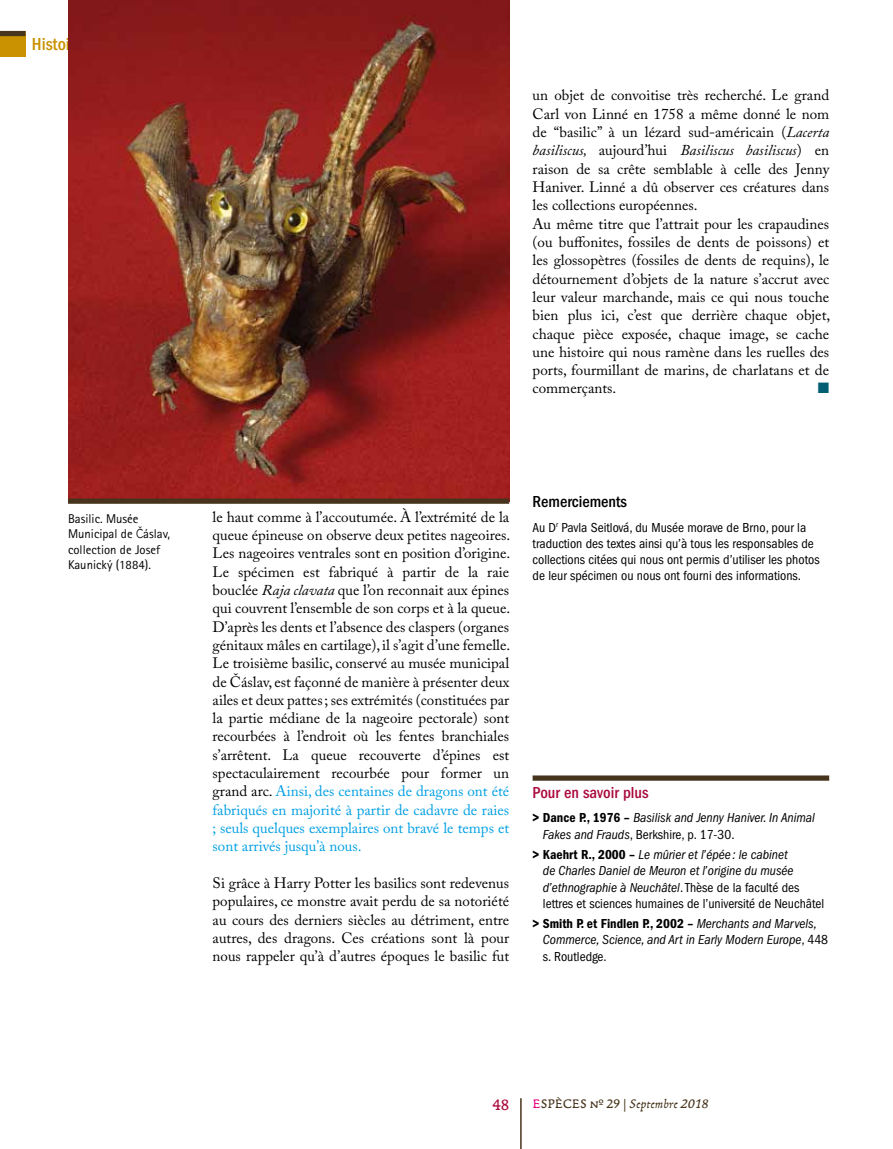
<style>
.page{position:relative;width:893px;height:1149px;background:#fff}
.page>*{position:absolute;margin:0;border:0;box-sizing:border-box;transform-origin:0 0}
.t1{font:500 condensed 16.5px "ITC Franklin Gothic Std";color:#aa0b3c}
.t2{font:500 condensed 16.5px "ITC Franklin Gothic Std";color:#000}
.t3{font:16.5px "Francesco";color:#aa0b3c}
.t4{font:15px/18.3px "Adobe Caslon Pro";color:#000;text-align:justify}
.t5{font:15px "Zapf Dingbats";color:#005f72}
.t6{font:italic condensed 13.5px/16.2px "ITC Franklin Gothic Std";color:#000}
.t7{font:condensed 13.5px/16.2px "ITC Franklin Gothic Std";color:#000}
.t8{font:13.5px "ITC Franklin Gothic Std Dm Cd";color:#000}
.t9{font:italic 13.5px "Francesco";letter-spacing:.01em;color:#47341c}
.t10{font:12.75px/15.3px "Rotis Sans Serif";color:#000}
.s1{font-family:"Avenir"}
.s2{font-style:italic}
.s3{color:#009fe3}
.s4{font-family:"ITC Franklin Gothic Std Dm Cd";font-style:normal;font-stretch:normal}
.s5{font-style:normal}
.s6{font-family:"ITC Franklin Gothic Std";font-style:italic;font-stretch:condensed}
.s7{font-style:normal;color:#e6007d}
</style>
<div class="page">
<hr style="left:520px;top:1097px;width:2px;height:51px;background:#47341c">
<div style="left:0;top:31px;width:26px;height:25px;background:#ca9200"></div>
<div style="left:0;top:31px;width:26px;height:5px;background:#47341c"></div>
<div style="left:533px;top:775px;width:296px;height:5px;background:#47341c"></div>
<img style="left:68px;top:1px;width:441px;height:497px">
<div style="left:68px;top:498px;width:441px;height:5px;background:#47341c"></div>
<p class="t10" style="left:68px;top:510px;width:104px">Basilic. Musée<br>Municipal de <span class="s1">Č</span>áslav, collection de Josef<br>Kaunický (1884).</p>
<p class="t4" style="left:533px;top:86px;width:299px;text-align:left">un objet de convoitise très recherché. Le grand Carl von Linné en 1758 a même donné le nom de “basilic” à un lézard sud-américain (<span class="s2">Lacerta basiliscus,</span> aujourd’hui <span class="s2">Basiliscus basiliscus</span>) en raison de sa crête semblable à celle des Jenny Haniver. Linné a dû observer ces créatures dans les collections européennes.<br>Au même titre que l’attrait pour les crapaudines (ou buffonites, fossiles de dents de poissons) et les glossopètres (fossiles de dents de requins), le détournement d’objets de la nature s’accrut avec leur valeur marchande, mais ce qui nous touche bien plus ici, c’est que derrière chaque objet, chaque pièce exposée, chaque image, se cache une histoire qui nous ramène dans les ruelles des ports, fourmillant de marins, de charlatans et de commerçants.</p>
<p class="t5" style="left:818px;top:381px;width:13px">■</p>
<p class="t4" style="left:213px;top:507px;width:299px">le haut comme à l’accoutumée. À l’extrémité de la queue épineuse on observe deux petites nageoires.<br>Les nageoires ventrales sont en position d’origine.<br>Le spécimen est fabriqué à partir de la raie bouclée <span class="s2">Raja clavata</span> que l’on reconnait aux épines qui couvrent l’ensemble de son corps et à la queue.<br>D’après les dents et l’absence des claspers (organes génitaux mâles en cartilage), il s’agit d’une femelle.<br>Le troisième basilic, conservé au musée municipal de Čáslav, est façonné de manière à présenter deux ailes et deux pattes; ses extrémités (constituées par la partie médiane de la nageoire pectorale) sont recourbées à l’endroit où les fentes branchiales s’arrêtent. La queue recouverte d’épines est spectaculairement recourbée pour former un grand arc. <span class="s3">Ainsi, des centaines de dragons ont été fabriqués en majorité à partir de cadavre de raies ; seuls quelques exemplaires ont bravé le temps et sont arrivés jusqu’à nous.</span></p>
<p class="t4" style="left:213px;top:873px;width:298px">Si grâce à Harry Potter les basilics sont redevenus populaires, ce monstre avait perdu de sa notoriété au cours des derniers siècles au détriment, entre autres, des dragons. Ces créations sont là pour nous rappeler qu’à d’autres époques le basilic fut</p>
<p class="t2" style="left:533px;top:492px;width:96px">Remerciements</p>
<p class="t7" style="left:533px;top:519px;width:289px">Au D<sup>r</sup> Pavla Seitlová, du Musée morave de Brno, pour la traduction des textes ainsi qu’à tous les responsables de collections citées qui nous ont permis d’utiliser les photos de leur spécimen ou nous ont fourni des informations.</p>
<p class="t1" style="left:533px;top:782px;width:118px">Pour en savoir plus</p>
<p class="t6" style="left:543px;top:809px;width:273px;text-indent:-10px"><span class="s4">&gt; Dance P., 1976 –</span> Basilisk and Jenny Haniver. In Animal<br>Fakes and Frauds<span class="s5">, Berkshire, p. 17-30.</span></p>
<p class="t6" style="left:543px;top:846px;width:283px;text-indent:-10px"><span class="s4">&gt; Kaehrt R., 2000 –</span> Le mûrier et l’épée : le cabinet<br>de Charles Daniel de Meuron et l’origine du musée d’ethnographie à Neuchâtel<span class="s5">. Thèse de la faculté des lettres et sciences humaines de l’université de Neuchâtel</span></p>
<p class="t8" style="left:533px;top:915px;width:286px">&gt; Smith P. et Findlen P., 2002 – <span class="s6">Merchants and Marvels,</span></p>
<p class="t6" style="left:543px;top:931px;width:287px">Commerce, Science, and Art in Early Modern Europe<span class="s5">, 448 s. Routledge.</span></p>
<p class="t3" style="left:492px;top:1093px;width:18px">48</p>
<p class="t9" style="left:533px;top:1093px;width:177px"><span class="s7">E</span><span class="s5">SPÈCES № 29 |</span> Septembre 2018</p>
</div>
